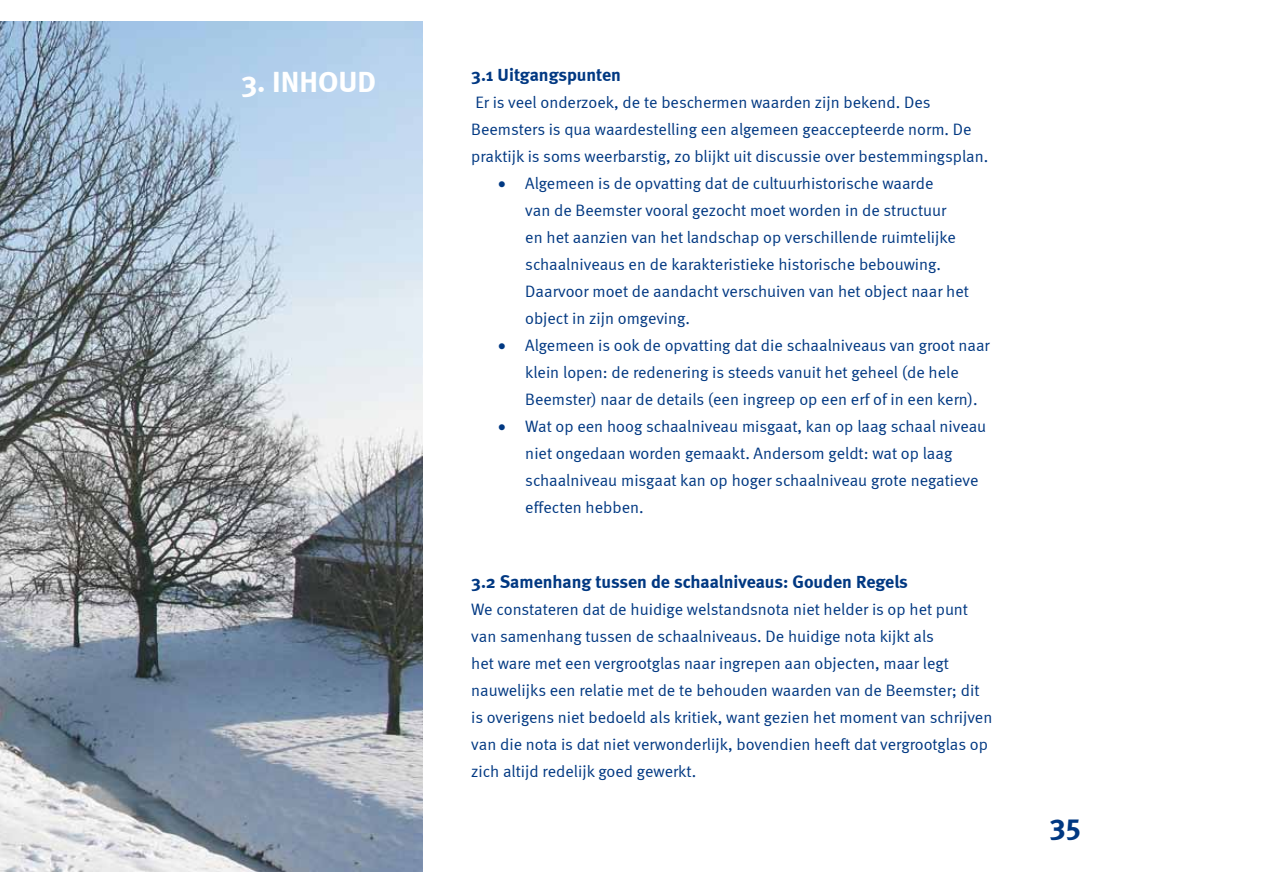
<style>
.page{position:relative;width:1263px;height:893px;background:#fff}
.page>*{position:absolute;margin:0;border:0;box-sizing:border-box;transform-origin:0 0}
.t1{font:700 30px "Meta";color:#fff}
.t2{font:700 30px "Meta";color:#003882}
.t3{font:700 18px "Meta";color:#003882}
.t4{font:16.5px/27px "Meta Normal";color:#003882}
</style>
<div class="page">
<img style="left:0;top:21px;width:422px;height:851px">
<h1 class="t1" style="left:241px;top:63px;width:137px">3. INHOUD</h1>
<p class="t3" style="left:471px;top:64px;width:151px">3.1 Uitgangspunten</p>
<p class="t4" style="left:471px;top:88px;width:518px">Er is veel onderzoek, de te beschermen waarden zijn bekend. Des<br>Beemsters is qua waardestelling een algemeen geaccepteerde norm. De praktijk is soms weerbarstig, zo blijkt uit discussie over bestemmingsplan.</p>
<p class="t4" style="left:525px;top:169px;width:445px;text-indent:-27px">• Algemeen is de opvatting dat de cultuurhistorische waarde<br>van de Beemster vooral gezocht moet worden in de structuur<br>en het aanzien van het landschap op verschillende ruimtelijke schaalniveaus en de karakteristieke historische bebouwing.<br>Daarvoor moet de aandacht verschuiven van het object naar het object in zijn omgeving.</p>
<p class="t4" style="left:525px;top:331px;width:466px;text-indent:-27px">• Algemeen is ook de opvatting dat die schaalniveaus van groot naar klein lopen: de redenering is steeds vanuit het geheel (de hele<br>Beemster) naar de details (een ingreep op een erf of in een kern).</p>
<p class="t4" style="left:525px;top:412px;width:462px;text-indent:-27px">• Wat op een hoog schaalniveau misgaat, kan op laag schaal niveau niet ongedaan worden gemaakt. Andersom geldt: wat op laag schaalniveau misgaat kan op hoger schaalniveau grote negatieve effecten hebben.</p>
<p class="t3" style="left:471px;top:571px;width:438px">3.2 Samenhang tussen de schaalniveaus: Gouden Regels</p>
<p class="t4" style="left:471px;top:595px;width:523px">We constateren dat de huidige welstandsnota niet helder is op het punt van samenhang tussen de schaalniveaus. De huidige nota kijkt als<br>het ware met een vergrootglas naar ingrepen aan objecten, maar legt nauwelijks een relatie met de te behouden waarden van de Beemster; dit is overigens niet bedoeld als kritiek, want gezien het moment van schrijven van die nota is dat niet verwonderlijk, bovendien heeft dat vergrootglas op zich altijd redelijk goed gewerkt.</p>
<h1 class="t2" style="left:1049px;top:807px;width:33px">35</h1>
</div>
